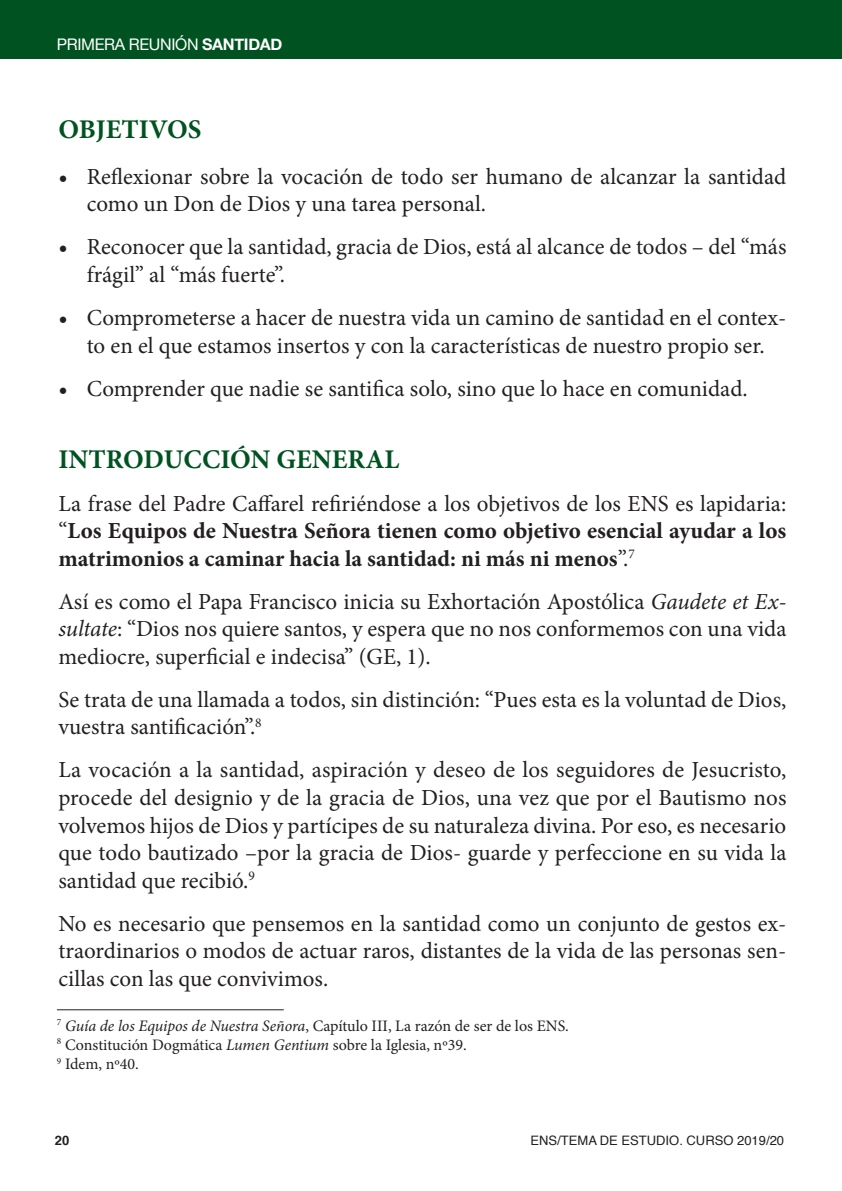
<style>
.page{position:relative;width:842px;height:1191px;background:#fff}
.page>*{position:absolute;margin:0;border:0;box-sizing:border-box;transform-origin:0 0}
.t1{font:700 27px "Minion Pro";color:#005321}
.t2{font:23px/27.6px "Minion Pro";color:#231f20}
.t3{font:700 23px/27.6px "Minion Pro";color:#231f20;text-align:justify}
.t4{font:16px "Minion Pro";color:#231f20}
._0-teja{font:16px "Helvetica Neue";letter-spacing:-.02em;color:#fff}
.t5{font:13px "Helvetica";color:#231f20}
.t6{font:700 13px "Helvetica";color:#231f20}
.s1{font-weight:700}
.s2{font-size:24px}
.s3{font-weight:400}
.s4{font-style:italic}
</style>
<div class="page">
<div style="left:0;top:0;width:842px;height:58px;background:#005321"></div>
<hr style="left:57px;top:1009px;width:227px;height:1px;background:#231f20">
<p class="_0-teja" style="left:57px;top:33px;width:227px">PRIMERA REUNIÓN <span class="s1">SANTIDAD</span></p>
<p class="t1" style="left:58px;top:110px;width:144px">OBJETIVOS</p>
<p class="t2" style="left:87px;top:163px;width:701px;text-indent:-28px"><span class="s2">•</span> Reflexionar sobre la vocación de todo ser humano de alcanzar la santidad como un Don de Dios y una tarea personal.</p>
<p class="t2" style="left:87px;top:233px;width:701px;text-indent:-28px"><span class="s2">•</span> Reconocer que la santidad, gracia de Dios, está al alcance de todos – del “más frágil” al “más fuerte”.</p>
<p class="t2" style="left:58px;top:304px;width:729px;text-align:center"><span class="s2">•</span> Comprometerse a hacer de nuestra vida un camino de santidad en el contex&shy;to en el que estamos insertos y con la características de nuestro propio ser.</p>
<p class="t2" style="left:58px;top:374px;width:691px"><span class="s2">•</span> Comprender que nadie se santifica solo, sino que lo hace en comunidad.</p>
<p class="t1" style="left:58px;top:440px;width:343px">INTRODUCCIÓN GENERAL</p>
<p class="t3" style="left:58px;top:489px;width:729px"><span class="s3">La frase del Padre Caffarel refiriéndose a los objetivos de los ENS es lapidaria: “</span>Los Equipos de Nuestra Señora tienen como objetivo esencial ayudar a los matrimonios a caminar hacia la santidad: ni más ni menos<span class="s3">”.</span><sup>7</sup></p>
<p class="t2" style="left:58px;top:587px;width:730px;text-align:justify">Así es como el Papa Francisco inicia su Exhortación Apostólica <span class="s4">Gaudete et Ex&shy;sultate</span>: “Dios nos quiere santos, y espera que no nos conformemos con una vida mediocre, superficial e indecisa” (GE, 1).</p>
<p class="t2" style="left:58px;top:686px;width:729px">Se trata de una llamada a todos, sin distinción: “Pues esta es la voluntad de Dios, vuestra santificación”.<sup>8</sup></p>
<p class="t2" style="left:58px;top:756px;width:729px;text-align:justify">La vocación a la santidad, aspiración y deseo de los seguidores de Jesucristo, procede del designio y de la gracia de Dios, una vez que por el Bautismo nos volvemos hijos de Dios y partícipes de su naturaleza divina. Por eso, es necesario que todo bautizado –por la gracia de Dios- guarde y perfeccione en su vida la santidad que recibió.<sup>9</sup></p>
<p class="t2" style="left:58px;top:909px;width:729px;text-align:justify">No es necesario que pensemos en la santidad como un conjunto de gestos ex&shy;traordinarios o modos de actuar raros, distantes de la vida de las personas sen&shy;cillas con las que convivimos.</p>
<p class="t4" style="left:57px;top:1014px;width:513px"><sup>7</sup> <span class="s4">Guía de los Equipos de Nuestra Señora</span>, Capítulo III, La razón de ser de los ENS.</p>
<p class="t4" style="left:57px;top:1033px;width:411px"><sup>8</sup> Constitución Dogmática <span class="s4">Lumen Gentium</span> sobre la Iglesia, nº39.</p>
<p class="t4" style="left:57px;top:1053px;width:83px"><sup>9</sup> Idem, nº40.</p>
<p class="t6" style="left:55px;top:1130px;width:16px">20</p>
<p class="t5" style="left:530px;top:1130px;width:255px">ENS/TEMA DE ESTUDIO. CURSO 2019/20</p>
</div>
